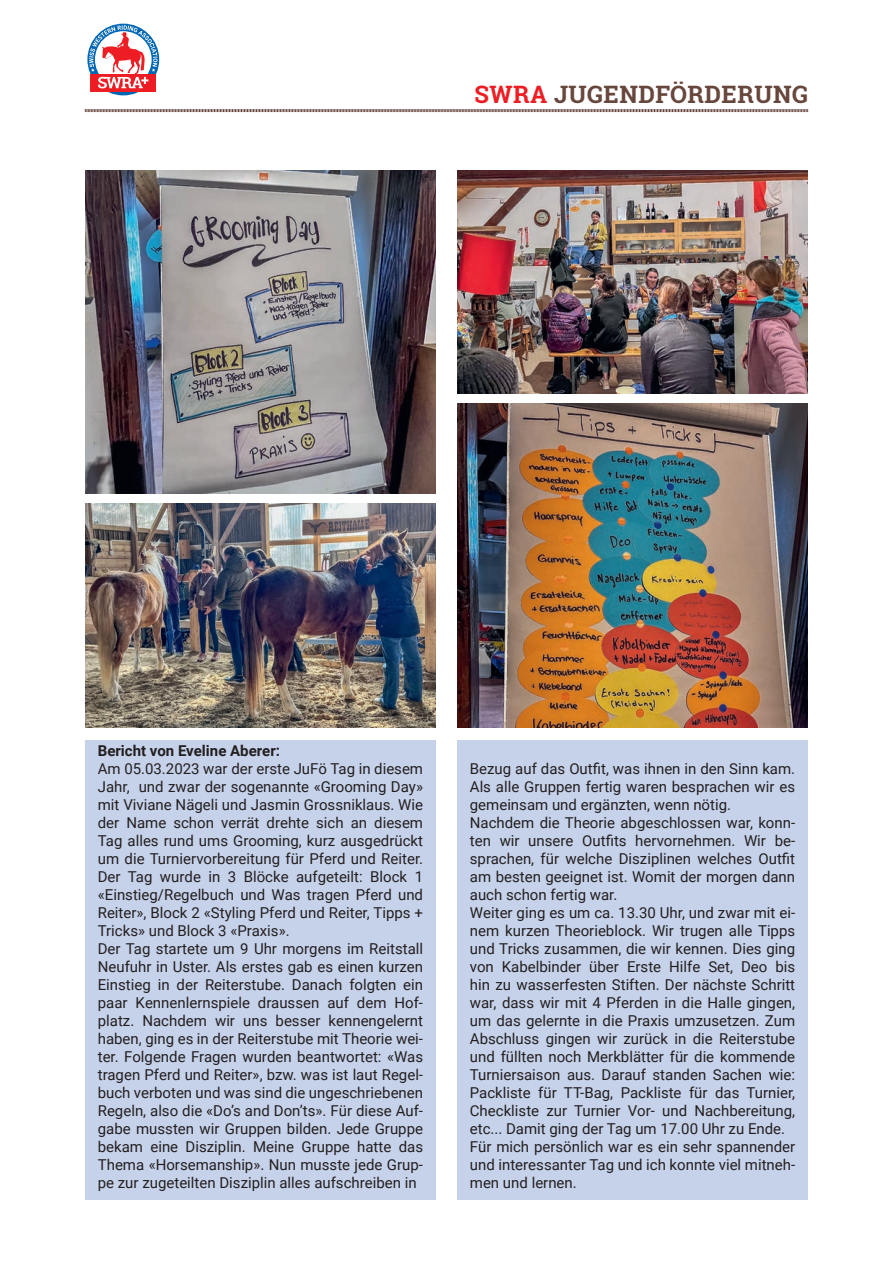
<style>
.page{position:relative;width:893px;height:1263px;background:#fff}
.page>*{position:absolute;margin:0;border:0;box-sizing:border-box;transform-origin:0 0}
.t1{font:700 24px "Roboto Slab";letter-spacing:.02em;color:#67463c}
.t2{font:15px/18px "Roboto";color:#231f20}
.t3{font:700 15px "Roboto";color:#231f20}
.s1{color:#ee1d23}
</style>
<div class="page">
<img style="left:85px;top:170px;width:351px;height:323px">
<img style="left:457px;top:404px;width:351px;height:323px">
<img style="left:457px;top:170px;width:351px;height:223px">
<img style="left:85px;top:504px;width:351px;height:223px">
<div style="left:457px;top:740px;width:351px;height:459px;background:#c6d2ea"></div>
<div style="left:85px;top:740px;width:351px;height:459px;background:#c6d2ea"></div>
<svg style="left:85px;top:109px;width:723px;height:4px"></svg>
<svg style="left:87px;top:23px;width:73px;height:73px"></svg>
<h1 class="t1" style="left:474px;top:78px;width:335px"><span class="s1">SWRA</span> JUGENDFÖRDERUNG</h1>
<p class="t3" style="left:98px;top:740px;width:184px">Bericht von Eveline Aberer:</p>
<p class="t2" style="left:98px;top:759px;width:327px">Am 05.03.2023 war der erste JuFö Tag in diesem Jahr, und zwar der sogenannte «Grooming Day» mit Viviane Nägeli und Jasmin Grossniklaus. Wie der Name schon verrät drehte sich an diesem Tag alles rund ums Grooming, kurz ausgedrückt um die Turniervorbereitung für Pferd und Reiter.<br>Der Tag wurde in 3 Blöcke aufgeteilt: Block 1 «Einstieg/Regelbuch und Was tragen Pferd und Reiter», Block 2 «Styling Pferd und Reiter, Tipps + Tricks» und Block 3 «Praxis».<br>Der Tag startete um 9 Uhr morgens im Reitstall Neufuhr in Uster. Als erstes gab es einen kurzen Einstieg in der Reiterstube. Danach folgten ein paar Kennenlernspiele draussen auf dem Hof&shy;platz. Nachdem wir uns besser kennengelernt haben, ging es in der Reiterstube mit Theorie wei&shy;ter. Folgende Fragen wurden beantwortet: «Was tragen Pferd und Reiter», bzw. was ist laut Regel&shy;buch verboten und was sind die ungeschriebenen Regeln, also die «Do’s and Don’ts». Für diese Auf&shy;gabe mussten wir Gruppen bilden. Jede Gruppe bekam eine Disziplin. Meine Gruppe hatte das Thema «Horsemanship». Nun musste jede Grup&shy;pe zur zugeteilten Disziplin alles aufschreiben in</p>
<p class="t2" style="left:470px;top:759px;width:327px">Bezug auf das Outfit, was ihnen in den Sinn kam.<br>Als alle Gruppen fertig waren besprachen wir es gemeinsam und ergänzten, wenn nötig.<br>Nachdem die Theorie abgeschlossen war, konn&shy;ten wir unsere Outfits hervornehmen. Wir be&shy;sprachen, für welche Disziplinen welches Outfit am besten geeignet ist. Womit der morgen dann auch schon fertig war.<br>Weiter ging es um ca. 13.30 Uhr, und zwar mit ei&shy;nem kurzen Theorieblock. Wir trugen alle Tipps und Tricks zusammen, die wir kennen. Dies ging von Kabelbinder über Erste Hilfe Set, Deo bis hin zu wasserfesten Stiften. Der nächste Schritt war, dass wir mit 4 Pferden in die Halle gingen, um das gelernte in die Praxis umzusetzen. Zum Abschluss gingen wir zurück in die Reiterstube und füllten noch Merkblätter für die kommende Turniersaison aus. Darauf standen Sachen wie:<br>Packliste für TT-Bag, Packliste für das Turnier, Checkliste zur Turnier Vor- und Nachbereitung, etc... Damit ging der Tag um 17.00 Uhr zu Ende.<br>Für mich persönlich war es ein sehr spannender und interessanter Tag und ich konnte viel mitneh&shy;men und lernen.</p>
</div>
